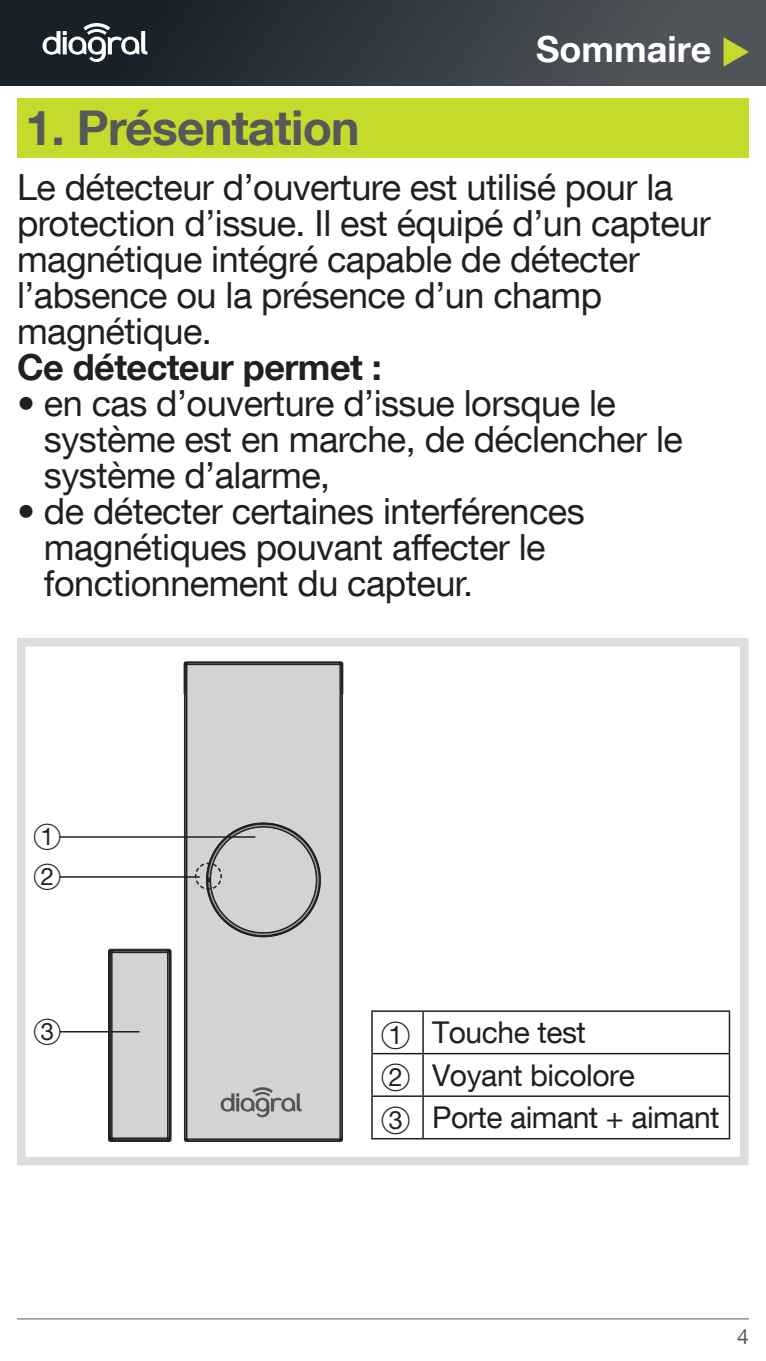
<style>
.page{position:relative;width:766px;height:1361px;background:#fff}
.page>*{position:absolute;margin:0;border:0;box-sizing:border-box;transform-origin:0 0}
.t1{font:700 48px "Helvetica Neue LT Com";letter-spacing:-.015em;color:#57585a}
.t2{font:36px/36px "Helvetica Neue LT Com";letter-spacing:-.015em;color:#231f20}
.t3{font:700 36px "Helvetica Neue LT Com";letter-spacing:-.015em;color:#231f20}
.t4{font:700 36px "Helvetica Neue LT Com";color:#fff}
.t5{font:30px/42.6px "Helvetica Neue LT Com";letter-spacing:-.015em;color:#231f20}
.t6{font:28.5px/39.9px "Hager Chiffres 1";color:#231f20}
.t7{font:21px "Helvetica Neue LT Com";color:#57585a}
.s1{font-family:"Hager Chiffres 1"}
</style>
<div class="page">
<div style="left:0;top:0;width:765px;height:85px;background:linear-gradient(to right,#0d1a23,#565a5f)"></div>
<svg style="left:43px;top:23px;width:104px;height:39px"></svg>
<hr style="left:17px;top:1318px;width:731px;height:1px;background:#57585a">
<div style="left:184px;top:661px;width:159px;height:481px;background:#d2d3d5"></div>
<svg style="left:184px;top:662px;width:3px;height:479px"></svg>
<div style="left:187px;top:1139px;width:153px;height:2px;border:1px solid #231f20"></div>
<div style="left:187px;top:663px;width:153px;height:1px;border:1px solid #231f20"></div>
<hr style="left:187px;top:662px;width:153px;height:1px;background:#231f20">
<svg style="left:340px;top:662px;width:3px;height:479px"></svg>
<svg style="left:108px;top:949px;width:63px;height:193px;background:#b5b6b7"></svg>
<svg style="left:220px;top:1087px;width:81px;height:30px;background:#acadaf"></svg>
<div style="left:17px;top:98px;width:731px;height:59px;background:#c6d92d"></div>
<div style="left:17px;top:638px;width:731px;height:527px;border:9px solid #dcdddf"></div>
<hr style="left:60px;top:836px;width:195px;height:2px;background:#231f20">
<hr style="left:60px;top:876px;width:140px;height:1px;background:#231f20">
<hr style="left:60px;top:1031px;width:79px;height:1px;background:#231f20">
<svg style="left:194px;top:822px;width:126px;height:115px;background:#bebfc1"></svg>
<svg style="left:372px;top:1012px;width:356px;height:126px"></svg>
<hr style="left:371px;top:1010px;width:52px;height:2px;background:#231f20">
<hr style="left:371px;top:1012px;width:1px;height:41px;background:#231f20">
<hr style="left:423px;top:1010px;width:307px;height:2px;background:#231f20">
<hr style="left:422px;top:1012px;width:1px;height:41px;background:#231f20">
<hr style="left:728px;top:1012px;width:2px;height:41px;background:#231f20">
<hr style="left:371px;top:1053px;width:52px;height:1px;background:#231f20">
<hr style="left:371px;top:1054px;width:1px;height:41px;background:#231f20">
<hr style="left:423px;top:1053px;width:307px;height:1px;background:#231f20">
<hr style="left:422px;top:1054px;width:1px;height:41px;background:#231f20">
<hr style="left:728px;top:1054px;width:2px;height:41px;background:#231f20">
<hr style="left:371px;top:1095px;width:52px;height:2px;background:#231f20">
<hr style="left:371px;top:1097px;width:1px;height:41px;background:#231f20">
<hr style="left:423px;top:1095px;width:307px;height:2px;background:#231f20">
<hr style="left:422px;top:1097px;width:1px;height:41px;background:#231f20">
<hr style="left:728px;top:1097px;width:2px;height:41px;background:#231f20">
<hr style="left:371px;top:1138px;width:52px;height:1px;background:#231f20">
<hr style="left:423px;top:1138px;width:307px;height:1px;background:#231f20">
<svg style="left:723px;top:37px;width:25px;height:29px"></svg>
<p class="t4" style="left:536px;top:27px;width:177px">Sommaire</p>
<h1 class="t1" style="left:26px;top:97px;width:335px">1. Présentation</h1>
<p class="t2" style="left:17px;top:168px;width:695px">Le détecteur d’ouverture est utilisé pour la protection d’issue. Il est équipé d’un capteur magnétique intégré capable de détecter l’absence ou la présence d’un champ magnétique.</p>
<p class="t3" style="left:17px;top:344px;width:366px">Ce détecteur permet :</p>
<p class="t2" style="left:44px;top:384px;width:640px;text-indent:-27px">• en cas d’ouverture d’issue lorsque le système est en marche, de déclencher le système d’alarme,</p>
<p class="t2" style="left:44px;top:492px;width:542px;text-indent:-27px">• de détecter certaines interférences magnétiques pouvant affecter le fonctionnement du capteur.</p>
<p class="t6" style="left:34px;top:816px;width:31px">1<br>2</p>
<p class="t6" style="left:34px;top:1011px;width:31px">3</p>
<p class="t5" style="left:381px;top:1010px;width:339px"><span class="s1">1</span> Touche test<br><span class="s1">2</span> Voyant bicolore<br><span class="s1">3</span> Porte aimant + aimant</p>
<p class="t7" style="left:737px;top:1323px;width:13px">4</p>
</div>
